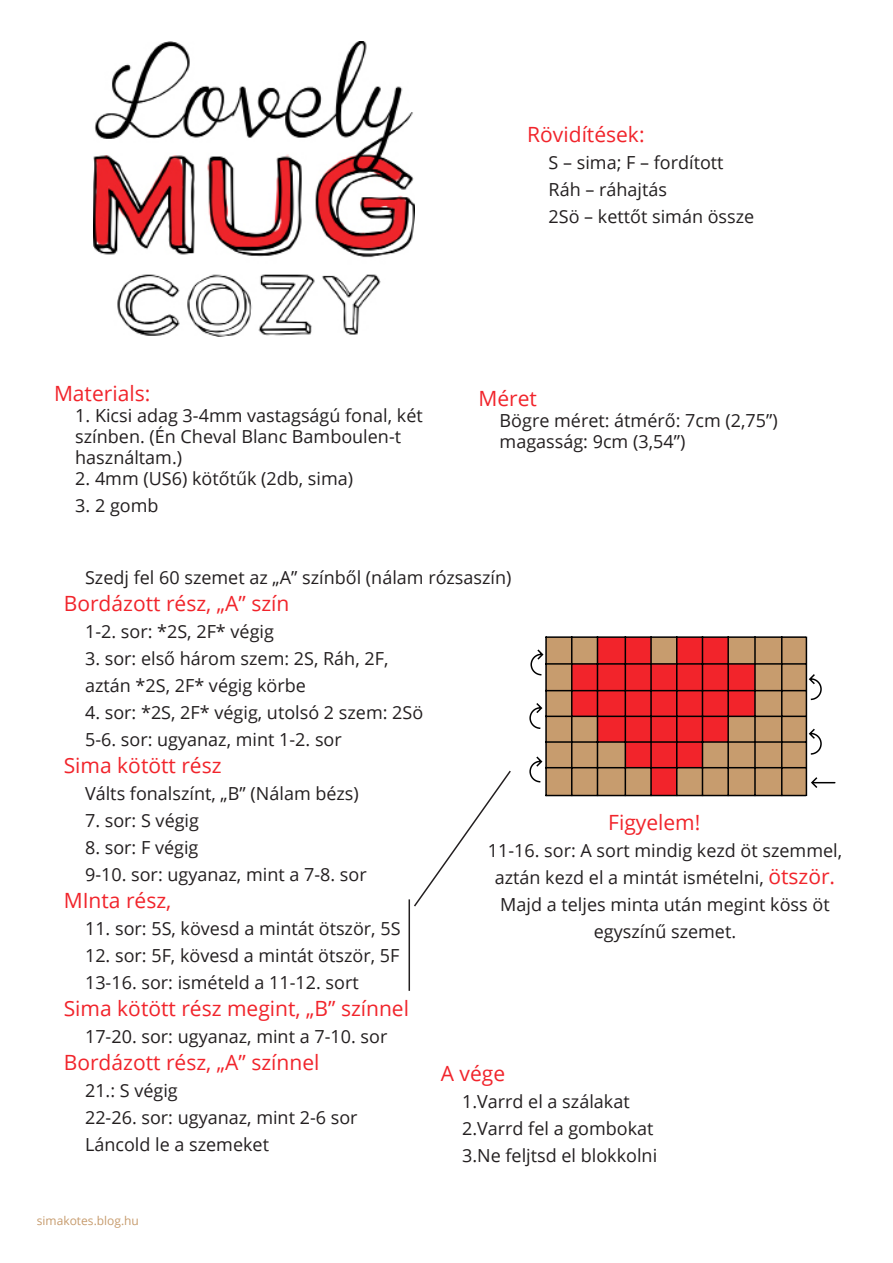
<style>
.page{position:relative;width:893px;height:1263px;background:#fff}
.page>*{position:absolute;margin:0;border:0;box-sizing:border-box;transform-origin:0 0}
.Bekezdésstílus_2{font:21px "Open Sans";color:#f1242b}
.Bekezdésstílus_1{font:18px/27px "Open Sans";color:#231f20}
.Bekezdésstílus_1-2{font:12px "Open Sans";color:#c79c6e}
.s1{font-size:21px;color:#f1242b}
</style>
<div class="page">
<img style="left:94px;top:41px;width:320px;height:295px">
<svg style="left:529px;top:636px;width:293px;height:161px;background:#c46958"></svg>
<svg style="left:813px;top:782px;width:22px;height:1px"></svg>
<hr style="left:409px;top:899px;width:1px;height:92px;background:#231f20">
<svg style="left:414px;top:770px;width:97px;height:137px"></svg>
<p class="Bekezdésstílus_2" style="left:527px;top:119px;width:119px">Rövidítések:</p>
<p class="Bekezdésstílus_1" style="left:549px;top:148px;width:177px">S – sima; F – fordított</p>
<p class="Bekezdésstílus_1" style="left:549px;top:175px;width:120px">Ráh – ráhajtás</p>
<p class="Bekezdésstílus_1" style="left:549px;top:202px;width:207px">2Sö – kettőt simán össze</p>
<p class="Bekezdésstílus_2" style="left:54px;top:379px;width:98px">Materials:</p>
<p class="Bekezdésstílus_1" style="left:75px;top:404px;width:349px;line-height:21px">1. Kicsi adag 3-4mm vastagságú fonal, két színben. (Én Cheval Blanc Bamboulen-t használtam.)</p>
<p class="Bekezdésstílus_1" style="left:75px;top:464px;width:279px">2. 4mm (US6) kötőtűk (2db, sima)</p>
<p class="Bekezdésstílus_1" style="left:75px;top:491px;width:85px">3. 2 gomb</p>
<p class="Bekezdésstílus_2" style="left:478px;top:384px;width:60px">Méret</p>
<p class="Bekezdésstílus_1" style="left:500px;top:410px;width:280px;line-height:21px">Bögre méret: átmérő: 7cm (2,75”) magasság: 9cm (3,54”)</p>
<p class="Bekezdésstílus_1" style="left:85px;top:563px;width:428px">Szedj fel 60 szemet az „A” színből (nálam rózsaszín)</p>
<p class="Bekezdésstílus_2" style="left:64px;top:589px;width:227px">Bordázott rész, „A” szín</p>
<p class="Bekezdésstílus_1" style="left:85px;top:617px;width:190px">1-2. sor: *2S, 2F* végig</p>
<p class="Bekezdésstílus_1" style="left:85px;top:644px;width:305px">3. sor: első három szem: 2S, Ráh, 2F, aztán *2S, 2F* végig körbe</p>
<p class="Bekezdésstílus_1" style="left:85px;top:698px;width:340px">4. sor: *2S, 2F* végig, utolsó 2 szem: 2Sö</p>
<p class="Bekezdésstílus_1" style="left:85px;top:725px;width:258px">5-6. sor: ugyanaz, mint 1-2. sor</p>
<p class="Bekezdésstílus_2" style="left:64px;top:751px;width:159px">Sima kötött rész</p>
<p class="Bekezdésstílus_1" style="left:85px;top:779px;width:275px">Válts fonalszínt, „B” (Nálam bézs)</p>
<p class="Bekezdésstílus_1" style="left:85px;top:806px;width:115px">7. sor: S végig</p>
<p class="Bekezdésstílus_1" style="left:85px;top:833px;width:115px">8. sor: F végig</p>
<p class="Bekezdésstílus_1" style="left:85px;top:860px;width:283px">9-10. sor: ugyanaz, mint a 7-8. sor</p>
<p class="Bekezdésstílus_2" style="left:64px;top:886px;width:109px">MInta rész,</p>
<p class="Bekezdésstílus_1" style="left:85px;top:914px;width:317px">11. sor: 5S, kövesd a mintát ötször, 5S</p>
<p class="Bekezdésstílus_1" style="left:85px;top:941px;width:316px">12. sor: 5F, kövesd a mintát ötször, 5F</p>
<p class="Bekezdésstílus_1" style="left:85px;top:968px;width:275px">13-16. sor: ismételd a 11-12. sort</p>
<p class="Bekezdésstílus_2" style="left:64px;top:994px;width:347px">Sima kötött rész megint, „B” színnel</p>
<p class="Bekezdésstílus_1" style="left:85px;top:1022px;width:304px">17-20. sor: ugyanaz, mint a 7-10. sor</p>
<p class="Bekezdésstílus_2" style="left:64px;top:1048px;width:257px">Bordázott rész, „A” színnel</p>
<p class="Bekezdésstílus_1" style="left:85px;top:1076px;width:94px">21.: S végig</p>
<p class="Bekezdésstílus_1" style="left:85px;top:1103px;width:274px">22-26. sor: ugyanaz, mint 2-6 sor</p>
<p class="Bekezdésstílus_1" style="left:85px;top:1130px;width:185px">Láncold le a szemeket</p>
<p class="Bekezdésstílus_2" style="left:608px;top:808px;width:94px">Figyelem!</p>
<p class="Bekezdésstílus_1" style="left:488px;top:837px;width:356px;text-align:center">11-16. sor: A sort mindig kezd öt szemmel, aztán kezd el a mintát ismételni, <span class="s1">ötször.</span></p>
<p class="Bekezdésstílus_1" style="left:500px;top:891px;width:331px;text-align:center">Majd a teljes minta után megint köss öt egyszínű szemet.</p>
<p class="Bekezdésstílus_2" style="left:441px;top:1059px;width:66px">A vége</p>
<p class="Bekezdésstílus_1" style="left:462px;top:1088px;width:169px">1.Varrd el a szálakat</p>
<p class="Bekezdésstílus_1" style="left:462px;top:1115px;width:193px">2.Varrd fel a gombokat</p>
<p class="Bekezdésstílus_1" style="left:462px;top:1142px;width:197px">3.Ne feljtsd el blokkolni</p>
<p class="Bekezdésstílus_1-2" style="left:37px;top:1212px;width:104px">simakotes.blog.hu</p>
</div>
